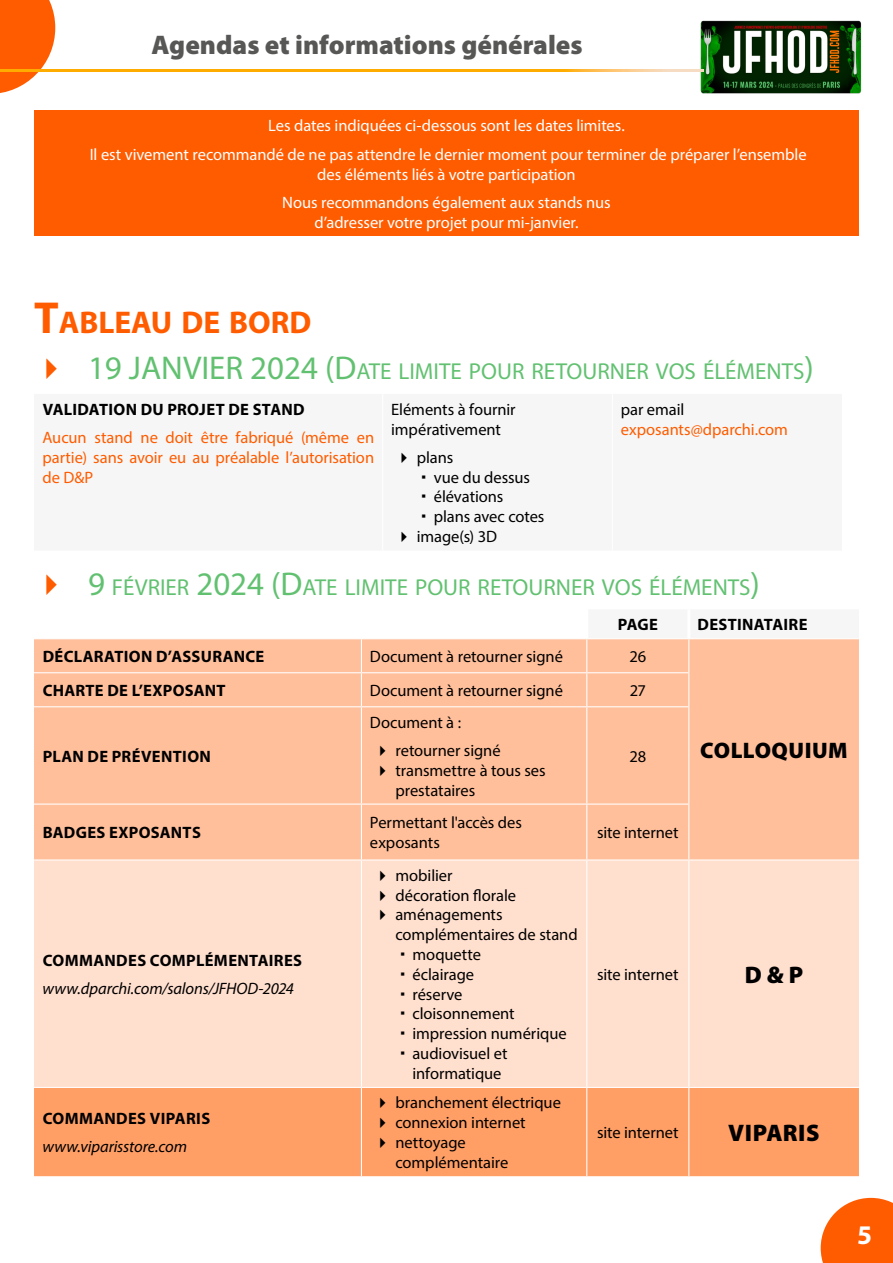
<style>
.page{position:relative;width:893px;height:1263px;background:#fff}
.page>*{position:absolute;margin:0;border:0;box-sizing:border-box;transform-origin:0 0}
.t1{font:33px "Myriad Pro";color:#62c171}
.t2{font:700 31.5px "Myriad Pro";color:#ff5c00}
.t3{font:900 27px "Myriad Pro";color:#575756}
.t4{font:700 27px "Myriad Pro";color:#fff}
.t5{font:900 24px "Myriad Pro";letter-spacing:.02em;color:#000}
.t6{font:23.1px "Myriad Pro";color:#62c171}
.t7{font:900 22.5px "Myriad Pro";letter-spacing:.02em;color:#000}
.t8{font:16.5px/19.8px "Myriad Pro";letter-spacing:-.005em;color:#000}
.t9{font:16.5px/28.3px "Myriad Pro";letter-spacing:-.005em;color:#fff;text-align:center}
.t10{font:700 16.5px "Myriad Pro";letter-spacing:.02em;color:#000}
.t11{font:16.5px/19.8px "Myriad Pro";letter-spacing:-.005em;color:#ff5c00;text-align:justify}
.t12{font:italic 16.5px "Myriad Pro";letter-spacing:-.005em;color:#000}
.s1{font-size:45px}
.s2{font-size:33px}
</style>
<div class="page">
<svg style="left:821px;top:1198px;width:72px;height:65px;background:#ff6f1e"></svg>
<svg style="left:0;top:0;width:55px;height:93px"></svg>
<img style="left:700px;top:21px;width:162px;height:72px">
<svg style="left:0;top:70px;width:704px;height:2px"></svg>
<div style="left:34px;top:639px;width:825px;height:220px;background:#ffbf9b"></div>
<div style="left:34px;top:860px;width:825px;height:227px;background:#ffdfce"></div>
<div style="left:34px;top:1088px;width:825px;height:88px;background:#ff9f66"></div>
<hr style="left:361px;top:639px;width:1px;height:33px;background:#fff">
<hr style="left:586px;top:639px;width:1px;height:33px;background:#fff">
<hr style="left:688px;top:639px;width:1px;height:33px;background:#fff">
<hr style="left:34px;top:672px;width:327px;height:1px;background:#fff">
<hr style="left:361px;top:672px;width:226px;height:1px;background:#fff">
<hr style="left:361px;top:673px;width:1px;height:33px;background:#fff">
<hr style="left:587px;top:672px;width:102px;height:1px;background:#fff">
<hr style="left:586px;top:673px;width:1px;height:33px;background:#fff">
<hr style="left:688px;top:673px;width:1px;height:33px;background:#fff">
<hr style="left:361px;top:707px;width:1px;height:96px;background:#fff">
<hr style="left:586px;top:707px;width:1px;height:96px;background:#fff">
<hr style="left:688px;top:707px;width:1px;height:96px;background:#fff">
<hr style="left:361px;top:805px;width:1px;height:54px;background:#fff">
<hr style="left:586px;top:805px;width:1px;height:54px;background:#fff">
<hr style="left:688px;top:805px;width:1px;height:54px;background:#fff">
<hr style="left:34px;top:706px;width:327px;height:1px;background:#fff">
<hr style="left:361px;top:706px;width:226px;height:1px;background:#fff">
<hr style="left:587px;top:706px;width:102px;height:1px;background:#fff">
<hr style="left:34px;top:803px;width:327px;height:2px;background:#fff">
<hr style="left:361px;top:803px;width:226px;height:2px;background:#fff">
<hr style="left:587px;top:803px;width:102px;height:2px;background:#fff">
<hr style="left:361px;top:860px;width:1px;height:227px;background:#fff">
<hr style="left:586px;top:860px;width:1px;height:227px;background:#fff">
<hr style="left:688px;top:860px;width:1px;height:227px;background:#fff">
<hr style="left:361px;top:1088px;width:1px;height:88px;background:#fff">
<hr style="left:586px;top:1088px;width:1px;height:88px;background:#fff">
<hr style="left:688px;top:1088px;width:1px;height:88px;background:#fff">
<div style="left:34px;top:111px;width:825px;height:125px;background:#ff5c00"></div>
<svg style="left:380px;top:745px;width:6px;height:11px"></svg>
<svg style="left:380px;top:765px;width:6px;height:11px"></svg>
<svg style="left:380px;top:870px;width:6px;height:11px"></svg>
<svg style="left:380px;top:890px;width:6px;height:11px"></svg>
<svg style="left:380px;top:910px;width:6px;height:10px"></svg>
<svg style="left:401px;top:952px;width:3px;height:4px"></svg>
<svg style="left:401px;top:1031px;width:3px;height:4px"></svg>
<svg style="left:401px;top:1051px;width:3px;height:4px"></svg>
<svg style="left:380px;top:1098px;width:6px;height:10px"></svg>
<svg style="left:380px;top:1117px;width:6px;height:11px"></svg>
<svg style="left:380px;top:1137px;width:6px;height:11px"></svg>
<h3 class="t3" style="left:151px;top:26px;width:433px">Agendas et informations générales</h3>
<p class="t9" style="left:90px;top:111px;width:718px">Les dates indiquées ci-dessous sont les dates limites.<br>Il est vivement recommandé de ne pas attendre le dernier moment pour terminer de préparer l’ensemble</p>
<p class="t9" style="left:282px;top:160px;width:330px">des éléments liés à votre participation<br>Nous recommandons également aux stands nus</p>
<p class="t9" style="left:314px;top:208px;width:266px">d’adresser votre projet pour mi-janvier.</p>
<h2 class="t2" style="left:34px;top:302px;width:276px"><span class="s1">T</span>ABLEAU DE BORD</h2>
<h1 class="t1" style="left:88px;top:348px;width:71px">19 JANVIER</h1>
<h3 class="t6" style="left:250px;top:357px;width:565px"><span class="s2">2024 (D</span>ATE LIMITE POUR RETOURNER VOS ÉLÉMENTS<span class="s2">)</span></h3>
<p class="t10" style="left:43px;top:398px;width:264px">VALIDATION DU PROJET DE STAND</p>
<p class="t11" style="left:43px;top:427px;width:333px">Aucun stand ne doit être fabriqué (même en partie) sans avoir eu au préalable l’autorisation de D&amp;P</p>
<p class="t8" style="left:391px;top:399px;width:126px">Eléments à fournir impérativement</p>
<p class="t8" style="left:417px;top:447px;width:38px">plans</p>
<p class="t8" style="left:434px;top:467px;width:98px">vue du dessus</p>
<p class="t8" style="left:434px;top:487px;width:71px">élévations</p>
<p class="t8" style="left:434px;top:507px;width:112px">plans avec cotes</p>
<p class="t8" style="left:417px;top:526px;width:82px">image(s) 3D</p>
<p class="t8" style="left:621px;top:399px;width:65px">par email</p>
<p class="t11" style="left:621px;top:419px;width:169px">exposants@dparchi.com</p>
<h3 class="t6" style="left:88px;top:573px;width:673px"><span class="s2">9</span> FÉVRIER <span class="s2">2024 (D</span>ATE LIMITE POUR RETOURNER VOS ÉLÉMENTS<span class="s2">)</span></h3>
<p class="t10" style="left:618px;top:614px;width:42px">PAGE</p>
<p class="t10" style="left:697px;top:614px;width:112px">DESTINATAIRE</p>
<p class="t10" style="left:43px;top:646px;width:223px">DÉCLARATION D’ASSURANCE</p>
<p class="t8" style="left:370px;top:646px;width:194px">Document à retourner signé</p>
<p class="t8" style="left:630px;top:646px;width:18px">26</p>
<p class="t10" style="left:43px;top:680px;width:184px">CHARTE DE L’EXPOSANT</p>
<p class="t8" style="left:370px;top:680px;width:194px">Document à retourner signé</p>
<p class="t8" style="left:630px;top:680px;width:18px">27</p>
<p class="t10" style="left:43px;top:745px;width:170px">PLAN DE PRÉVENTION</p>
<p class="t8" style="left:395px;top:708px;width:107px;line-height:28.3px;text-indent:-26px">Document à : retourner signé</p>
<p class="t8" style="left:395px;top:760px;width:152px">transmettre à tous ses prestataires</p>
<p class="t8" style="left:629px;top:746px;width:18px">28</p>
<p class="t10" style="left:43px;top:822px;width:160px">BADGES EXPOSANTS</p>
<p class="t8" style="left:370px;top:813px;width:153px">Permettant l'accès des exposants</p>
<p class="t8" style="left:597px;top:822px;width:83px">site internet</p>
<h3 class="t7" style="left:700px;top:735px;width:149px">COLLOQUIUM</h3>
<p class="t10" style="left:43px;top:949px;width:261px">COMMANDES COMPLÉMENTAIRES</p>
<p class="t12" style="left:43px;top:978px;width:253px">www.dparchi.com/salons/JFHOD-2024</p>
<p class="t10" style="left:43px;top:1107px;width:169px">COMMANDES VIPARIS</p>
<p class="t12" style="left:43px;top:1136px;width:146px">www.viparisstore.com</p>
<p class="t8" style="left:395px;top:865px;width:59px">mobilier</p>
<p class="t8" style="left:395px;top:885px;width:122px">décoration florale</p>
<p class="t8" style="left:395px;top:905px;width:109px">aménagements</p>
<p class="t8" style="left:395px;top:924px;width:184px">complémentaires de stand</p>
<p class="t8" style="left:412px;top:944px;width:70px">moquette</p>
<p class="t8" style="left:412px;top:964px;width:63px">éclairage</p>
<p class="t8" style="left:412px;top:984px;width:52px">réserve</p>
<p class="t8" style="left:412px;top:1004px;width:104px">cloisonnement</p>
<p class="t8" style="left:412px;top:1023px;width:156px">impression numérique</p>
<p class="t8" style="left:412px;top:1043px;width:97px">audiovisuel et</p>
<p class="t8" style="left:412px;top:1063px;width:91px">informatique</p>
<p class="t8" style="left:395px;top:1092px;width:167px">branchement électrique connexion internet nettoyage complémentaire</p>
<p class="t8" style="left:597px;top:964px;width:83px">site internet</p>
<h3 class="t5" style="left:745px;top:958px;width:60px">D &amp; P</h3>
<p class="t8" style="left:597px;top:1122px;width:83px">site internet</p>
<h3 class="t5" style="left:728px;top:1117px;width:93px">VIPARIS</h3>
<h3 class="t4" style="left:857px;top:1218px;width:16px">5</h3>
</div>
